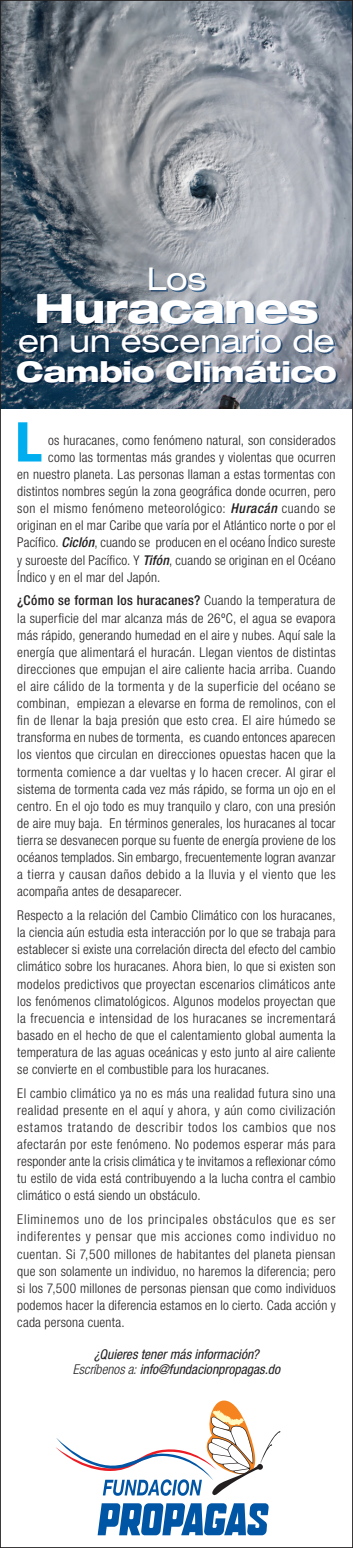
<style>
.page{position:relative;width:353px;height:1548px;background:#fff}
.page>*{position:absolute;margin:0;border:0;box-sizing:border-box;transform-origin:0 0}
.t1{font:800 expanded 40.5px "Helvetica Neue LT Std";letter-spacing:-.015em;color:#fff}
.t2{font:expanded 31.5px "Helvetica Neue LT Std";letter-spacing:-.005em;color:#fff}
.t3{font:800 expanded 28.5px "Helvetica Neue LT Std";letter-spacing:-.01em;color:#fff}
.t4{font:300 condensed 13.5px/17.1px "Helvetica Neue LT Std";letter-spacing:.015em;color:#231f20;text-align:justify}
.Párrafo_de_Número{font:italic condensed 13.5px/15px "Helvetica Neue LT Std";letter-spacing:.005em;color:#231f20;text-align:center}
.t5{font:300 condensed 13.5px "Helvetica Neue LT Std";letter-spacing:.04em;color:#231f20}
.s1{font-weight:500;font-style:italic}
.s2{font-weight:500}
.s3{font-weight:300}
</style>
<div class="page">
<img style="left:2px;top:2px;width:348px;height:407px">
<svg style="left:19px;top:269px;width:318px;height:115px;background:#5e7084"></svg>
<svg style="left:56px;top:1400px;width:224px;height:95px"></svg>
<svg style="left:97px;top:1503px;width:171px;height:32px"></svg>
<svg style="left:18px;top:422px;width:23px;height:39px"></svg>
<p class="t2" style="left:146px;top:260px;width:61px">Los</p>
<p class="t1" style="left:34px;top:282px;width:285px">Huracanes</p>
<p class="t3" style="left:16px;top:354px;width:321px">Cambio Climático</p>
<p class="t2" style="left:18px;top:321px;width:318px">en un escenario de</p>
<p class="t4" style="left:48px;top:431px;width:288px">os huracanes, como fenómeno natural, son considerados</p>
<p class="t4" style="left:48px;top:448px;width:288px">como las tormentas más grandes y violentas que ocurren</p>
<p class="t4" style="left:17px;top:465px;width:319px">en nuestro planeta. Las personas llaman a estas tormentas con</p>
<p class="t4" style="left:17px;top:483px;width:319px">distintos nombres según la zona geográfica donde ocurren, pero</p>
<p class="t5" style="left:17px;top:501px;width:319px">son el mismo fenómeno meteorológico: <span class="s1">Huracán</span> cuando se</p>
<p class="t4" style="left:17px;top:517px;width:319px">originan en el mar Caribe que varía por el Atlántico norte o por el</p>
<p class="t4" style="left:17px;top:534px;width:319px">Pacífico. <span class="s1">Ciclón</span>, cuando se producen en el océano Índico sureste</p>
<p class="t4" style="left:17px;top:551px;width:319px">y suroeste del Pacífico. Y <span class="s1">Tifón</span>, cuando se originan en el Océano</p>
<p class="t4" style="left:17px;top:568px;width:144px">Índico y en el mar del Japón.</p>
<p class="t4" style="left:17px;top:592px;width:319px"><span class="s2">¿Cómo se forman los huracanes?</span> Cuando la temperatura de la superficie del mar alcanza más de 26ºC, el agua se evapora más rápido, generando humedad en el aire y nubes. Aquí sale la energía que alimentará el huracán. Llegan vientos de distintas direcciones que empujan el aire caliente hacia arriba. Cuando el aire cálido de la tormenta y de la superficie del océano se combinan, empiezan a elevarse en forma de remolinos, con el fin de llenar la baja presión que esto crea. El aire húmedo se transforma en nubes de tormenta, es cuando entonces aparecen los vientos que circulan en direcciones opuestas hacen que la tormenta comience a dar vueltas y lo hacen crecer. Al girar el sistema de tormenta cada vez más rápido, se forma un ojo en el centro. En el ojo todo es muy tranquilo y claro, con una presión de aire muy baja. En términos generales, los huracanes al tocar tierra se desvanecen porque su fuente de energía proviene de los océanos templados. Sin embargo, frecuentemente logran avanzar a tierra y causan daños debido a la lluvia y el viento que les acompaña antes de desaparecer.</p>
<p class="t4" style="left:17px;top:906px;width:319px">Respecto a la relación del Cambio Climático con los huracanes, la ciencia aún estudia esta interacción por lo que se trabaja para establecer si existe una correlación directa del efecto del cambio climático sobre los huracanes. Ahora bien, lo que si existen son modelos predictivos que proyectan escenarios climáticos ante los fenómenos climatológicos. Algunos modelos proyectan que la frecuencia e intensidad de los huracanes se incrementará basado en el hecho de que el calentamiento global aumenta la temperatura de las aguas oceánicas y esto junto al aire caliente se convierte en el combustible para los huracanes.</p>
<p class="t4" style="left:17px;top:1084px;width:319px">El cambio climático ya no es más una realidad futura sino una realidad presente en el aquí y ahora, y aún como civilización estamos tratando de describir todos los cambios que nos afectarán por este fenómeno. No podemos esperar más para responder ante la crisis climática y te invitamos a reflexionar cómo tu estilo de vida está contribuyendo a la lucha contra el cambio climático o está siendo un obstáculo.</p>
<p class="t4" style="left:17px;top:1211px;width:319px">Eliminemos uno de los principales obstáculos que es ser indiferentes y pensar que mis acciones como individuo no cuentan. Si 7,500 millones de habitantes del planeta piensan que son solamente un individuo, no haremos la diferencia; pero si los 7,500 millones de personas piensan que como individuos podemos hacer la diferencia estamos en lo cierto. Cada acción y cada persona cuenta.</p>
<p class="Párrafo_de_Número" style="left:73px;top:1347px;width:208px">¿Quieres tener más información?<br><span class="s3">Escríbenos a:</span> info@fundacionpropagas.do</p>
</div>
